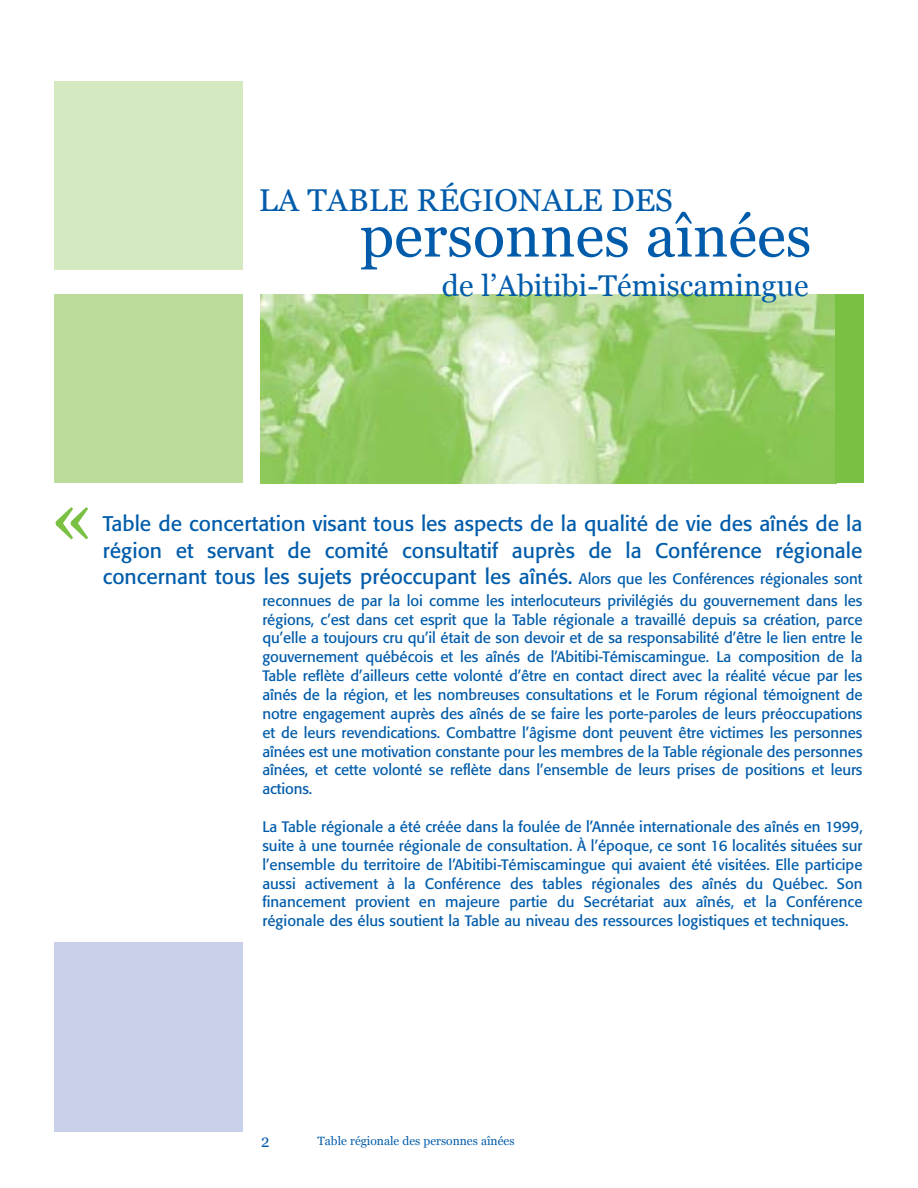
<style>
.page{position:relative;width:918px;height:1188px;background:#fff}
.page>*{position:absolute;margin:0;border:0;box-sizing:border-box;transform-origin:0 0}
.t1{font:80.85px "Georgia";color:#7ac143}
.t2{font:59.55px "Georgia";color:#005cab}
.t3{font:31.5px "Georgia";color:#005cab}
.t4{font:30px "Georgia";color:#005cab}
.t5{font:21px/26.4px "Formata";color:#005cab;text-align:justify}
.t6{font:15px/18.9px "Formata";letter-spacing:-.005em;color:#005cab;text-align:justify}
.t7{font:15px "Georgia";color:#005cab}
.t8{font:12px "Georgia";color:#005cab}
.s1{font-size:15px}
</style>
<div class="page">
<div style="left:54px;top:294px;width:189px;height:189px;background:#bbdc9b"></div>
<div style="left:54px;top:942px;width:189px;height:189px;background:#c9d0ea"></div>
<div style="left:54px;top:81px;width:189px;height:189px;background:#d5e9c1"></div>
<img style="left:261px;top:294px;width:574px;height:189px">
<div style="left:835px;top:294px;width:29px;height:189px;background:#7ac143"></div>
<h3 class="t3" style="left:259px;top:182px;width:416px">LA TABLE RÉGIONALE DES</h3>
<h2 class="t2" style="left:360px;top:202px;width:453px">personnes aînées</h2>
<h3 class="t4" style="left:442px;top:268px;width:368px">de l’Abitibi-Témiscamingue</h3>
<h1 class="t1" style="left:49px;top:470px;width:48px">«</h1>
<p class="t5" style="left:103px;top:512px;width:761px">Table de concertation visant tous les aspects de la qualité de vie des aînés de la région et servant de comité consultatif auprès de la Conférence régionale concernant tous les sujets préoccupant les aînés. <span class="s1">Alors que les Conférences régionales sont</span></p>
<p class="t6" style="left:262px;top:592px;width:602px">reconnues de par la loi comme les interlocuteurs privilégiés du gouvernement dans les régions, c’est dans cet esprit que la Table régionale a travaillé depuis sa création, parce qu’elle a toujours cru qu’il était de son devoir et de sa responsabilité d’être le lien entre le gouvernement québécois et les aînés de l’Abitibi-Témiscamingue. La composition de la Table reflète d’ailleurs cette volonté d’être en contact direct avec la réalité vécue par les aînés de la région, et les nombreuses consultations et le Forum régional témoignent de notre engagement auprès des aînés de se faire les porte-paroles de leurs préoccupations et de leurs revendications. Combattre l’âgisme dont peuvent être victimes les personnes aînées est une motivation constante pour les membres de la Table régionale des personnes aînées, et cette volonté se reflète dans l’ensemble de leurs prises de positions et leurs actions.</p>
<p class="t6" style="left:262px;top:818px;width:602px">La Table régionale a été créée dans la foulée de l’Année internationale des aînés en 1999, suite à une tournée régionale de consultation. À l’époque, ce sont 16 localités situées sur l’ensemble du territoire de l’Abitibi-Témiscamingue qui avaient été visitées. Elle participe aussi activement à la Conférence des tables régionales des aînés du Québec. Son financement provient en majeure partie du Secrétariat aux aînés, et la Conférence régionale des élus soutient la Table au niveau des ressources logistiques et techniques.</p>
<p class="t7" style="left:261px;top:1133px;width:10px">2</p>
<p class="t8" style="left:318px;top:1134px;width:199px">Table régionale des personnes aînées</p>
</div>
